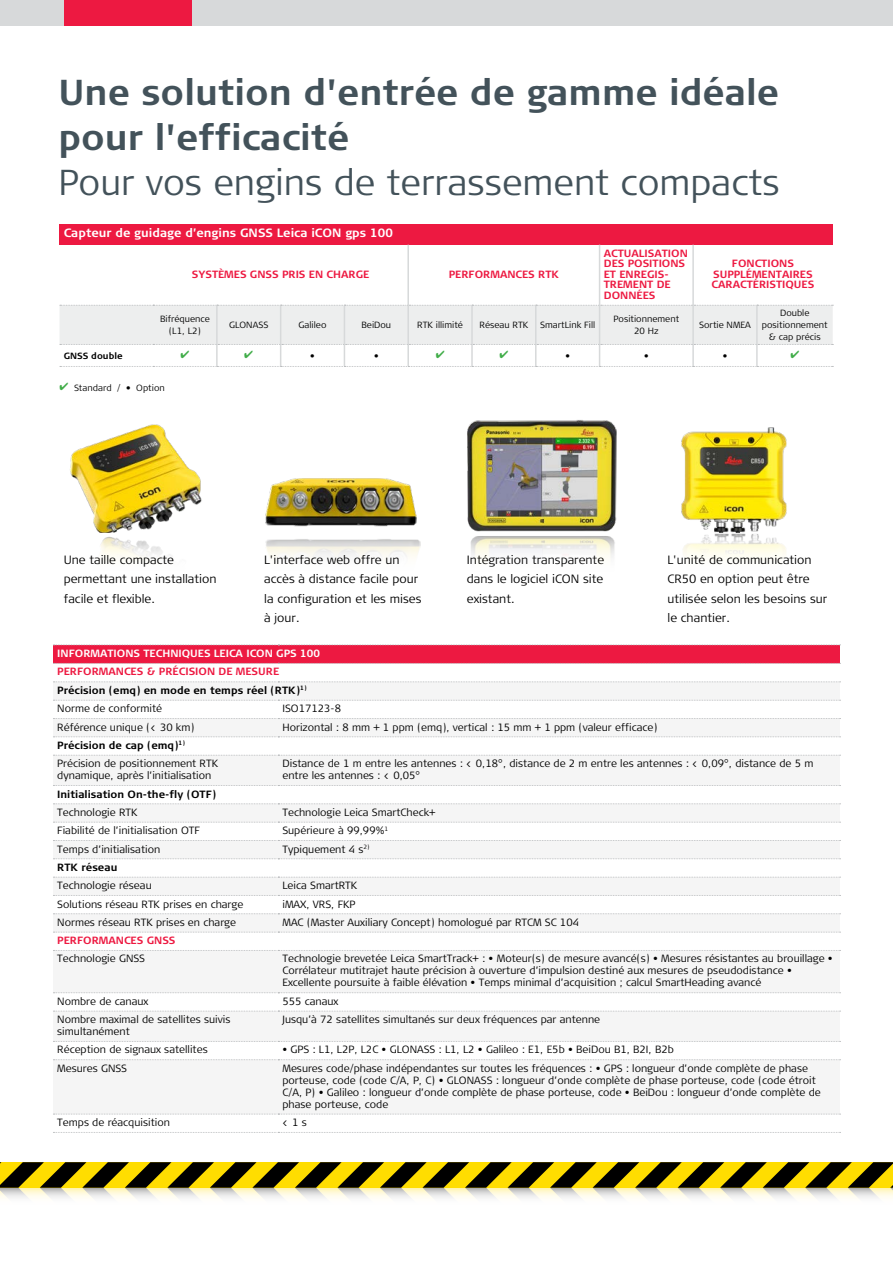
<style>
.page{position:relative;width:893px;height:1263px;background:#fff}
.page>*{position:absolute;margin:0;border:0;box-sizing:border-box;transform-origin:0 0}
.t1{font:700 36px/45px "Signa Column";color:#43525a}
.t2{font:300 36px "Signa Column";color:#43525a}
.t3{font:300 12px/19.5px "Signa Column";color:#000}
.t4{font:700 12px "Signa Column";color:#fff}
.t5{font:300 10.5px/12px "Signa Column";color:#000}
.t6{font:700 10.5px/10.5px "Signa Column";color:#ed1941}
.t7{font:700 10.5px/18.3px "Signa Column";color:#000}
.t8{font:700 10.5px "Signa Column";color:#fff}
.t9{font:300 9px/12px "Signa Column";color:#000;text-align:center}
.t10{font:700 9px "Signa Column";color:#000}
.s1{font-weight:700}
.s2{color:#ed1941}
.s3{font-weight:300}
</style>
<div class="page">
<div style="left:0;top:0;width:893px;height:26px;background:#d7d9da"></div>
<svg style="left:0;top:1162px;width:893px;height:36px;background:#a0923b"></svg>
<div style="left:64px;top:0;width:127px;height:26px;background:#ed1941"></div>
<div style="left:53px;top:645px;width:787px;height:18px;background:#ed1941"></div>
<svg style="left:53px;top:682px;width:787px;height:432px;fill:#f5f5f5"></svg>
<svg style="left:53px;top:644px;width:788px;height:1px"></svg>
<svg style="left:53px;top:663px;width:788px;height:1px"></svg>
<svg style="left:53px;top:681px;width:788px;height:1px"></svg>
<svg style="left:53px;top:700px;width:788px;height:1px"></svg>
<svg style="left:53px;top:718px;width:788px;height:1px"></svg>
<svg style="left:53px;top:736px;width:788px;height:1px"></svg>
<svg style="left:53px;top:755px;width:788px;height:1px"></svg>
<svg style="left:53px;top:785px;width:788px;height:1px"></svg>
<svg style="left:53px;top:803px;width:788px;height:1px"></svg>
<svg style="left:53px;top:822px;width:788px;height:1px"></svg>
<svg style="left:53px;top:840px;width:788px;height:1px"></svg>
<svg style="left:53px;top:858px;width:788px;height:1px"></svg>
<svg style="left:53px;top:877px;width:788px;height:1px"></svg>
<svg style="left:53px;top:895px;width:788px;height:1px"></svg>
<svg style="left:53px;top:913px;width:788px;height:1px"></svg>
<svg style="left:53px;top:932px;width:788px;height:1px"></svg>
<svg style="left:53px;top:950px;width:788px;height:1px"></svg>
<svg style="left:53px;top:992px;width:788px;height:1px"></svg>
<svg style="left:53px;top:1011px;width:788px;height:1px"></svg>
<svg style="left:53px;top:1041px;width:788px;height:1px"></svg>
<svg style="left:53px;top:1059px;width:788px;height:1px"></svg>
<svg style="left:53px;top:1114px;width:788px;height:1px"></svg>
<svg style="left:53px;top:1132px;width:788px;height:1px"></svg>
<div style="left:60px;top:224px;width:773px;height:21px;background:#ed1941"></div>
<hr style="left:407px;top:245px;width:2px;height:60px;background:#d7d9da">
<hr style="left:599px;top:245px;width:1px;height:60px;background:#d7d9da">
<hr style="left:692px;top:245px;width:2px;height:60px;background:#d7d9da">
<img style="left:265px;top:478px;width:152px;height:49px">
<img style="left:265px;top:539px;width:156px;height:18px">
<img style="left:70px;top:424px;width:132px;height:109px">
<img style="left:100px;top:537px;width:71px;height:20px">
<img style="left:681px;top:427px;width:106px;height:106px">
<img style="left:683px;top:534px;width:103px;height:23px">
<img style="left:467px;top:420px;width:150px;height:112px">
<img style="left:470px;top:536px;width:145px;height:22px">
<svg style="left:60px;top:305px;width:773px;height:62px"></svg>
<h1 class="t1" style="left:58px;top:71px;width:722px">Une solution d'entrée de gamme idéale pour l'efficacité</h1>
<h1 class="t2" style="left:58px;top:159px;width:723px">Pour vos engins de terrassement compacts</h1>
<p class="t4" style="left:64px;top:225px;width:331px">Capteur de guidage d’engins GNSS Leica iCON gps 100</p>
<p class="t6" style="left:192px;top:269px;width:179px">SYSTÈMES GNSS PRIS EN CHARGE</p>
<p class="t6" style="left:449px;top:269px;width:112px">PERFORMANCES RTK</p>
<p class="t6" style="left:604px;top:248px;width:86px">ACTUALISATION<br>DES POSITIONS<br>ET ENREGIS-<br>TREMENT DE<br>DONNÉES</p>
<p class="t6" style="left:711px;top:259px;width:104px;text-align:center">FONCTIONS<br>SUPPLÉMENTAIRES<br>CARACTÉRISTIQUES</p>
<p class="t9" style="left:160px;top:313px;width:51px">Bifréquence (L1, L2)</p>
<p class="t9" style="left:229px;top:319px;width:41px">GLONASS</p>
<p class="t9" style="left:299px;top:319px;width:29px">Galileo</p>
<p class="t9" style="left:361px;top:319px;width:31px">BeiDou</p>
<p class="t9" style="left:417px;top:319px;width:47px">RTK illimité</p>
<p class="t9" style="left:479px;top:319px;width:50px">Réseau RTK</p>
<p class="t9" style="left:540px;top:319px;width:56px">SmartLink Fill</p>
<p class="t9" style="left:613px;top:313px;width:67px">Positionnement<br>20 Hz</p>
<p class="t9" style="left:699px;top:319px;width:53px">Sortie NMEA</p>
<p class="t9" style="left:762px;top:307px;width:67px">Double positionnement &amp; cap précis</p>
<p class="t10" style="left:64px;top:350px;width:60px">GNSS double</p>
<p class="t10" style="left:310px;top:350px;width:6px">•</p>
<p class="t10" style="left:374px;top:350px;width:6px">•</p>
<p class="t10" style="left:565px;top:350px;width:6px">•</p>
<p class="t10" style="left:644px;top:350px;width:6px">•</p>
<p class="t10" style="left:723px;top:350px;width:6px">•</p>
<p class="t9" style="left:60px;top:382px;width:107px"><sup>✔</sup> Standard / <span class="s1">•</span> Option</p>
<p class="t3" style="left:64px;top:550px;width:154px">Une taille compacte permettant une installation facile et flexible.</p>
<p class="t3" style="left:467px;top:550px;width:139px;text-align:justify">Intégration transparente dans le logiciel iCON site existant.</p>
<p class="t3" style="left:264px;top:550px;width:159px">L'interface web offre un accès à distance facile pour la configuration et les mises à jour.</p>
<p class="t3" style="left:668px;top:550px;width:161px">L'unité de communication<br>CR50 en option peut être utilisée selon les besoins sur le chantier.</p>
<p class="t8" style="left:57px;top:647px;width:264px">INFORMATIONS TECHNIQUES LEICA ICON GPS 100</p>
<p class="t7" style="left:57px;top:663px;width:251px"><span class="s2">PERFORMANCES &amp; PRÉCISION DE MESURE<br></span>Précision (emq) en mode en temps réel (RTK)<sup>1)<br></sup><span class="s3">Norme de conformité</span></p>
<p class="t5" style="left:282px;top:703px;width:60px">ISO17123-8</p>
<p class="t5" style="left:57px;top:721px;width:139px">Référence unique (&lt; 30 km)</p>
<p class="t5" style="left:282px;top:721px;width:377px">Horizontal : 8 mm + 1 ppm (emq), vertical : 15 mm + 1 ppm (valeur efficace)</p>
<p class="t5" style="left:57px;top:736px;width:162px;line-height:18.3px"><span class="s1">Précision de cap (emq)</span><sup>1)<br></sup>Précision de positionnement RTK</p>
<p class="t5" style="left:57px;top:770px;width:156px">dynamique, après l’initialisation</p>
<p class="t5" style="left:282px;top:758px;width:532px">Distance de 1 m entre les antennes : &lt; 0,18°, distance de 2 m entre les antennes : &lt; 0,09°, distance de 5 m entre les antennes : &lt; 0,05°</p>
<p class="t7" style="left:57px;top:785px;width:160px">Initialisation On-the-fly (OTF)</p>
<p class="t5" style="left:57px;top:806px;width:82px">Technologie RTK</p>
<p class="t5" style="left:282px;top:806px;width:154px">Technologie Leica SmartCheck+</p>
<p class="t5" style="left:57px;top:825px;width:144px">Fiabilité de l’initialisation OTF</p>
<p class="t5" style="left:282px;top:825px;width:107px">Supérieure à 99,99%<sup>1</sup></p>
<p class="t5" style="left:57px;top:843px;width:105px">Temps d’initialisation</p>
<p class="t5" style="left:282px;top:843px;width:89px">Typiquement 4 s<sup>2)</sup></p>
<p class="t7" style="left:57px;top:858px;width:62px">RTK réseau</p>
<p class="t5" style="left:57px;top:880px;width:96px">Technologie réseau</p>
<p class="t5" style="left:282px;top:880px;width:76px">Leica SmartRTK</p>
<p class="t5" style="left:57px;top:898px;width:188px">Solutions réseau RTK prises en charge</p>
<p class="t5" style="left:282px;top:898px;width:74px">iMAX, VRS, FKP</p>
<p class="t5" style="left:57px;top:916px;width:180px">Normes réseau RTK prises en charge</p>
<p class="t5" style="left:282px;top:916px;width:298px">MAC (Master Auxiliary Concept) homologué par RTCM SC 104</p>
<p class="t6" style="left:57px;top:935px;width:120px">PERFORMANCES GNSS</p>
<p class="t5" style="left:57px;top:953px;width:89px">Technologie GNSS</p>
<p class="t5" style="left:282px;top:953px;width:552px">Technologie brevetée Leica SmartTrack+ : • Moteur(s) de mesure avancé(s) • Mesures résistantes au brouillage •<br>Corrélateur mutitrajet haute précision à ouverture d’impulsion destiné aux mesures de pseudodistance •<br>Excellente poursuite à faible élévation • Temps minimal d’acquisition ; calcul SmartHeading avancé</p>
<p class="t5" style="left:57px;top:995px;width:93px">Nombre de canaux</p>
<p class="t5" style="left:282px;top:995px;width:57px">555 canaux</p>
<p class="t5" style="left:57px;top:1014px;width:175px">Nombre maximal de satellites suivis simultanément</p>
<p class="t5" style="left:282px;top:1014px;width:319px">Jusqu’à 72 satellites simultanés sur deux fréquences par antenne</p>
<p class="t5" style="left:57px;top:1044px;width:152px">Réception de signaux satellites</p>
<p class="t5" style="left:282px;top:1044px;width:393px">• GPS : L1, L2P, L2C • GLONASS : L1, L2 • Galileo : E1, E5b • BeiDou B1, B2I, B2b</p>
<p class="t5" style="left:57px;top:1062px;width:71px">Mesures GNSS</p>
<p class="t5" style="left:282px;top:1062px;width:540px">Mesures code/phase indépendantes sur toutes les fréquences : • GPS : longueur d’onde complète de phase porteuse, code (code C/A, P, C) • GLONASS : longueur d’onde complète de phase porteuse, code (code étroit C/A, P) • Galileo : longueur d’onde complète de phase porteuse, code • BeiDou : longueur d’onde complète de phase porteuse, code</p>
<p class="t5" style="left:57px;top:1117px;width:114px">Temps de réacquisition</p>
<p class="t5" style="left:282px;top:1117px;width:26px">&lt; 1 s</p>
</div>
